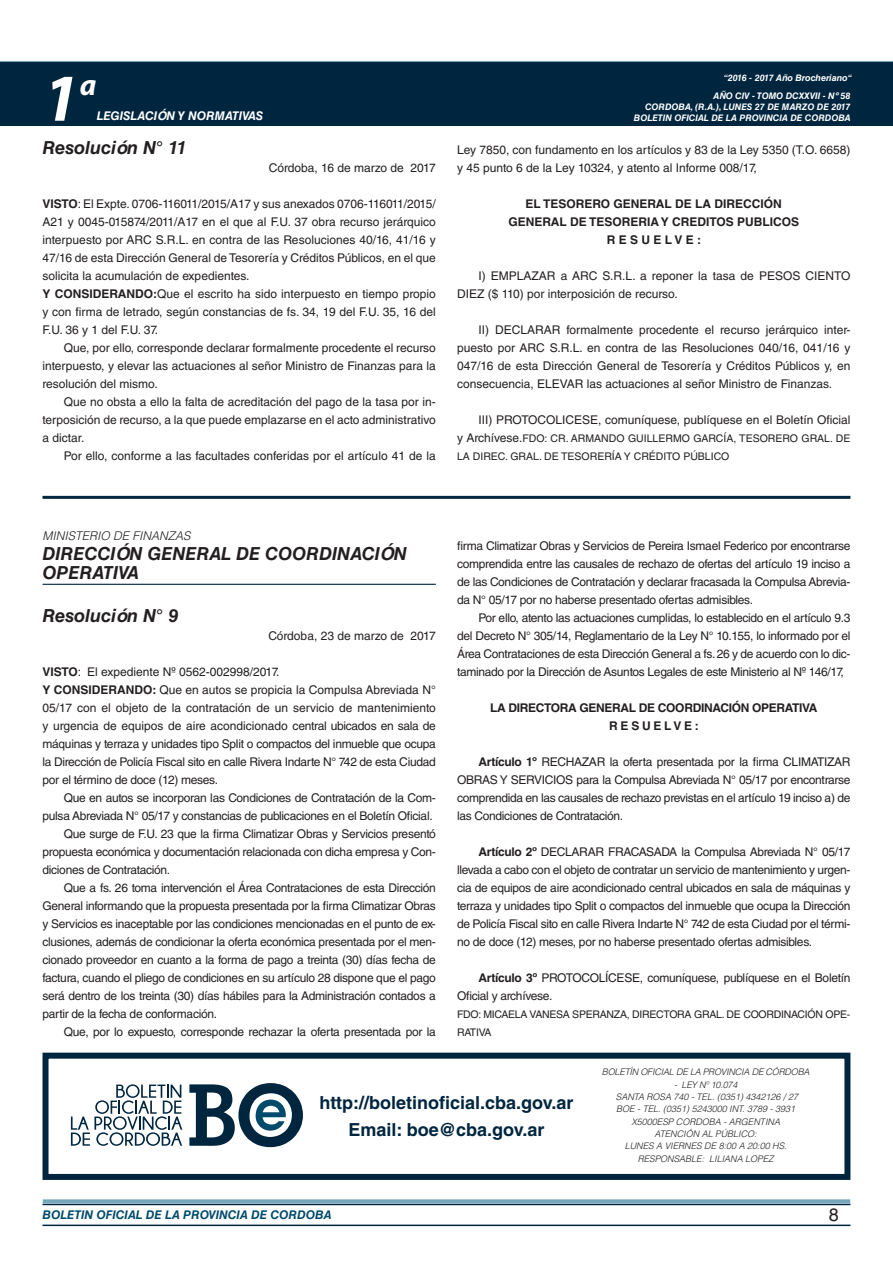
<style>
.page{position:relative;width:893px;height:1263px;background:#fff}
.page>*{position:absolute;margin:0;border:0;box-sizing:border-box;transform-origin:0 0}
.t1{font:italic 700 67.5px "Myriad Pro";color:#fff}
.t2{font:italic 700 30px "Myriad Pro";color:#fff}
.RESUELVE{font:700 18px "Helvetica LT Std";color:#00263f}
.NOMBRE_DE_MINISTERIO{font:italic 700 18px/19.5px "Helvetica LT Std";color:#231f20}
.DOC__N{font:italic 700 18px "Helvetica LT Std";color:#231f20}
.t3{font:18px "Helvetica LT Std";color:#231f20}
.TEXTO_BASE{font:12px/18px "Helvetica LT Std";letter-spacing:-.025em;color:#231f20;text-align:justify}
.TEXTO_BASE-2{font:12px/18px "Helvetica LT Std";color:#231f20}
.TEXTO_BASE-3{font:700 12px "Helvetica LT Std";color:#231f20}
.TEXTO_BASE-4{font:700 12px "Helvetica LT Std";letter-spacing:-.025em;color:#231f20}
.t4{font:italic 700 12px "Helvetica LT Std";color:#004b6c}
.t5{font:italic 700 12px "Helvetica LT Std";color:#fff}
.NOMBRE_DE_MINISTERIO-2{font:italic 300 12px "Helvetica LT Std";color:#231f20}
.TEXTO_BASE-5{font:10.5px/18px "Helvetica LT Std";color:#231f20}
.TEXTO_BASE-6{font:10.5px/18px "Helvetica LT Std";letter-spacing:-.025em;color:#231f20}
.TEXTO_REMATE_HOJA_FI{font:italic 300 9px "Helvetica LT Std";color:#231f20}
.t6{font:italic 700 9px/10.8px "Helvetica LT Std";color:#fff;text-align:right}
.TEXTO_REMATE_HOJA_FI-2{font:italic 300 9px "Helvetica LT Std";letter-spacing:-.02em;color:#231f20}
.s1{font-weight:700}
.s2{font-size:12px}
</style>
<div class="page">
<div style="left:0;top:61px;width:893px;height:6px;background:#73a5b8"></div>
<div style="left:0;top:62px;width:893px;height:64px;background:#00263f"></div>
<hr style="left:43px;top:1224px;width:807px;height:2px;background:#00263f">
<div style="left:42px;top:1198px;width:809px;height:8px;background:#fff;opacity:.75"></div>
<hr style="left:43px;top:496px;width:807px;height:3px;background:#00263f">
<hr style="left:43px;top:584px;width:393px;height:1px;background:#00263f">
<div style="left:43px;top:1053px;width:807px;height:127px;border:6px solid #00263f"></div>
<svg style="left:189px;top:1083px;width:114px;height:64px"></svg>
<svg style="left:71px;top:1084px;width:111px;height:62px"></svg>
<h1 class="t1" style="left:43px;top:54px;width:38px">1</h1>
<h2 class="t2" style="left:80px;top:66px;width:18px">a</h2>
<p class="t5" style="left:97px;top:109px;width:168px">LEGISLACIÓN Y NORMATIVAS</p>
<p class="DOC__N" style="left:43px;top:136px;width:146px">Resolución N° 11</p>
<p class="TEXTO_BASE-2" style="left:269px;top:159px;width:168px">Córdoba, 16 de marzo de 2017</p>
<p class="TEXTO_BASE" style="left:43px;top:195px;width:395px"><span class="s1">VISTO</span>: El Expte. 0706-116011/2015/A17 y sus anexados 0706-116011/2015/ A21 y 0045-015874/2011/A17 en el que al F.U. 37 obra recurso jerárquico interpuesto por ARC S.R.L. en contra de las Resoluciones 40/16, 41/16 y 47/16 de esta Dirección General de Tesorería y Créditos Públicos, en el que solicita la acumulación de expedientes.</p>
<p class="TEXTO_BASE" style="left:43px;top:285px;width:395px"><span class="s1">Y CONSIDERANDO:</span>Que el escrito ha sido interpuesto en tiempo propio y con firma de letrado, según constancias de fs. 34, 19 del F.U. 35, 16 del F.U. 36 y 1 del F.U. 37.</p>
<p class="TEXTO_BASE" style="left:43px;top:339px;width:395px;text-indent:21px">Que, por ello, corresponde declarar formalmente procedente el recurso interpuesto, y elevar las actuaciones al señor Ministro de Finanzas para la resolución del mismo.</p>
<p class="TEXTO_BASE" style="left:43px;top:393px;width:395px;text-indent:21px">Que no obsta a ello la falta de acreditación del pago de la tasa por in&shy;terposición de recurso, a la que puede emplazarse en el acto administrativo a dictar.</p>
<p class="TEXTO_BASE-2" style="left:64px;top:447px;width:374px">Por ello, conforme a las facultades conferidas por el artículo 41 de la</p>
<p class="t6" style="left:724px;top:72px;width:130px">“2016 - 2017 Año Brocheriano“</p>
<p class="t6" style="left:634px;top:91px;width:218px">AÑO CIV - TOMO DCXXVII - Nº 58<br>CORDOBA, (R.A.), LUNES 27 DE MARZO DE 2017<br>BOLETIN OFICIAL DE LA PROVINCIA DE CORDOBA</p>
<p class="TEXTO_BASE-2" style="left:457px;top:141px;width:395px">Ley 7850, con fundamento en los artículos y 83 de la Ley 5350 (T.O. 6658) y 45 punto 6 de la Ley 10324, y atento al Informe 008/17,</p>
<p class="TEXTO_BASE-3" style="left:526px;top:196px;width:258px">EL TESORERO GENERAL DE LA DIRECCIÓN</p>
<p class="TEXTO_BASE-3" style="left:508px;top:214px;width:292px">GENERAL DE TESORERIA Y CREDITOS PUBLICOS</p>
<p class="TEXTO_BASE-3" style="left:607px;top:232px;width:96px">R E S U E L V E :</p>
<p class="TEXTO_BASE-2" style="left:457px;top:267px;width:395px;text-indent:21px">I) EMPLAZAR a ARC S.R.L. a reponer la tasa de PESOS CIENTO<br>DIEZ ($ 110) por interposición de recurso.</p>
<p class="TEXTO_BASE" style="left:457px;top:321px;width:395px;text-indent:21px">II) DECLARAR formalmente procedente el recurso jerárquico inter&shy;puesto por ARC S.R.L. en contra de las Resoluciones 040/16, 041/16 y 047/16 de esta Dirección General de Tesorería y Créditos Públicos y, en consecuencia, ELEVAR las actuaciones al señor Ministro de Finanzas.</p>
<p class="TEXTO_BASE-2" style="left:478px;top:411px;width:374px">III) PROTOCOLICESE, comuníquese, publíquese en el Boletín Oficial</p>
<p class="TEXTO_BASE-5" style="left:457px;top:429px;width:395px"><span class="s2">y Archívese.</span>FDO: CR. ARMANDO GUILLERMO GARCÍA, TESORERO GRAL. DE<br>LA DIREC. GRAL. DE TESORERÍA Y CRÉDITO PÚBLICO</p>
<p class="NOMBRE_DE_MINISTERIO-2" style="left:43px;top:529px;width:150px">MINISTERIO DE FINANZAS</p>
<p class="NOMBRE_DE_MINISTERIO" style="left:43px;top:544px;width:366px">DIRECCIÓN GENERAL DE COORDINACIÓN<br>OPERATIVA</p>
<p class="DOC__N" style="left:43px;top:604px;width:137px">Resolución N° 9</p>
<p class="TEXTO_BASE-2" style="left:268px;top:627px;width:169px">Córdoba, 23 de marzo de 2017</p>
<p class="TEXTO_BASE-2" style="left:43px;top:663px;width:238px"><span class="s1">VISTO</span>: El expediente Nº 0562-002998/2017.</p>
<p class="TEXTO_BASE" style="left:43px;top:681px;width:395px"><span class="s1">Y CONSIDERANDO:</span> Que en autos se propicia la Compulsa Abreviada N° 05/17 con el objeto de la contratación de un servicio de mantenimiento y urgencia de equipos de aire acondicionado central ubicados en sala de máquinas y terraza y unidades tipo Split o compactos del inmueble que ocupa la Dirección de Policía Fiscal sito en calle Rivera Indarte N° 742 de esta Ciudad por el término de doce (12) meses.</p>
<p class="TEXTO_BASE" style="left:43px;top:789px;width:395px;text-align:right">Que en autos se incorporan las Condiciones de Contratación de la Com&shy;pulsa Abreviada N° 05/17 y constancias de publicaciones en el Boletín Oficial.</p>
<p class="TEXTO_BASE" style="left:43px;top:825px;width:395px;text-indent:21px">Que surge de F.U. 23 que la firma Climatizar Obras y Servicios presentó propuesta económica y documentación relacionada con dicha empresa y Con&shy;diciones de Contratación.</p>
<p class="TEXTO_BASE" style="left:43px;top:879px;width:395px;text-indent:21px">Que a fs. 26 toma intervención el Área Contrataciones de esta Dirección General informando que la propuesta presentada por la firma Climatizar Obras y Servicios es inaceptable por las condiciones mencionadas en el punto de ex&shy;clusiones, además de condicionar la oferta económica presentada por el men&shy;cionado proveedor en cuanto a la forma de pago a treinta (30) días fecha de factura, cuando el pliego de condiciones en su artículo 28 dispone que el pago será dentro de los treinta (30) días hábiles para la Administración contados a partir de la fecha de conformación.</p>
<p class="TEXTO_BASE" style="left:64px;top:1023px;width:374px">Que, por lo expuesto, corresponde rechazar la oferta presentada por la</p>
<p class="TEXTO_BASE" style="left:457px;top:537px;width:395px">firma Climatizar Obras y Servicios de Pereira Ismael Federico por encontrarse comprendida entre las causales de rechazo de ofertas del artículo 19 inciso a de las Condiciones de Contratación y declarar fracasada la Compulsa Abrevia&shy;da N° 05/17 por no haberse presentado ofertas admisibles.</p>
<p class="TEXTO_BASE" style="left:457px;top:609px;width:395px;text-indent:21px">Por ello, atento las actuaciones cumplidas, lo establecido en el artículo 9.3 del Decreto N° 305/14, Reglamentario de la Ley N° 10.155, lo informado por el Área Contrataciones de esta Dirección General a fs. 26 y de acuerdo con lo dic&shy;taminado por la Dirección de Asuntos Legales de este Ministerio al Nº 146/17,</p>
<p class="TEXTO_BASE-4" style="left:490px;top:700px;width:329px">LA DIRECTORA GENERAL DE COORDINACIÓN OPERATIVA</p>
<p class="TEXTO_BASE-3" style="left:609px;top:718px;width:91px">R E S U E L V E :</p>
<p class="TEXTO_BASE" style="left:457px;top:753px;width:395px;text-indent:21px"><span class="s1">Artículo 1º</span> RECHAZAR la oferta presentada por la firma CLIMATIZAR OBRAS Y SERVICIOS para la Compulsa Abreviada N° 05/17 por encontrarse comprendida en las causales de rechazo previstas en el artículo 19 inciso a) de las Condiciones de Contratación.</p>
<p class="TEXTO_BASE" style="left:457px;top:843px;width:395px;text-indent:21px"><span class="s1">Artículo 2º</span> DECLARAR FRACASADA la Compulsa Abreviada N° 05/17 llevada a cabo con el objeto de contratar un servicio de mantenimiento y urgen&shy;cia de equipos de aire acondicionado central ubicados en sala de máquinas y terraza y unidades tipo Split o compactos del inmueble que ocupa la Dirección de Policía Fiscal sito en calle Rivera Indarte N° 742 de esta Ciudad por el térmi&shy;no de doce (12) meses, por no haberse presentado ofertas admisibles.</p>
<p class="TEXTO_BASE" style="left:457px;top:969px;width:395px;text-indent:21px"><span class="s1">Artículo 3º</span> PROTOCOLÍCESE, comuníquese, publíquese en el Boletín<br>Oficial y archívese.</p>
<p class="TEXTO_BASE-6" style="left:457px;top:1005px;width:395px">FDO: MICAELA VANESA SPERANZA, DIRECTORA GRAL. DE COORDINACIÓN OPE-<br>RATIVA</p>
<p class="RESUELVE" style="left:320px;top:1092px;width:255px">http://boletinoficial.cba.gov.ar</p>
<p class="RESUELVE" style="left:348px;top:1119px;width:198px">Email: boe@cba.gov.ar</p>
<p class="TEXTO_REMATE_HOJA_FI-2" style="left:602px;top:1067px;width:209px">BOLETÍN OFICIAL DE LA PROVINCIA DE CÓRDOBA</p>
<p class="TEXTO_REMATE_HOJA_FI-2" style="left:674px;top:1079px;width:65px">- LEY Nº 10.074</p>
<p class="TEXTO_REMATE_HOJA_FI" style="left:616px;top:1091px;width:184px">SANTA ROSA 740 - TEL. (0351) 4342126 / 27</p>
<p class="TEXTO_REMATE_HOJA_FI" style="left:616px;top:1103px;width:181px">BOE - TEL. (0351) 5243000 INT. 3789 - 3931</p>
<p class="TEXTO_REMATE_HOJA_FI" style="left:631px;top:1116px;width:150px">X5000ESP CORDOBA - ARGENTINA</p>
<p class="TEXTO_REMATE_HOJA_FI" style="left:655px;top:1128px;width:104px">ATENCIÓN AL PÚBLICO:</p>
<p class="TEXTO_REMATE_HOJA_FI" style="left:625px;top:1140px;width:164px">LUNES A VIERNES DE 8:00 A 20:00 HS.</p>
<p class="TEXTO_REMATE_HOJA_FI" style="left:638px;top:1153px;width:138px">RESPONSABLE: LILIANA LOPEZ</p>
<p class="t4" style="left:43px;top:1208px;width:290px">BOLETIN OFICIAL DE LA PROVINCIA DE CORDOBA</p>
<h3 class="t3" style="left:829px;top:1204px;width:12px">8</h3>
</div>
